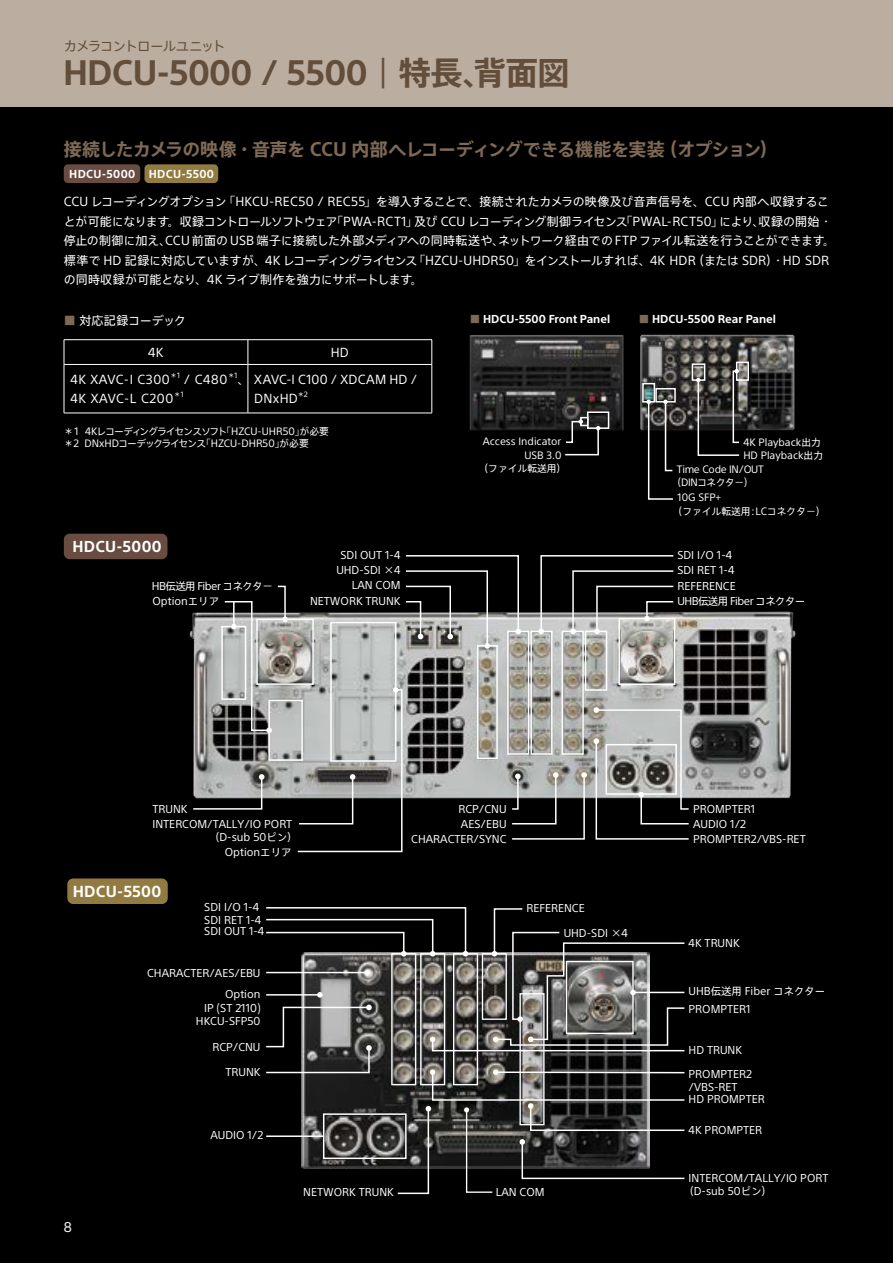
<style>
.page{position:relative;width:893px;height:1263px;background:#000}
.page>*{position:absolute;margin:0;border:0;box-sizing:border-box;transform-origin:0 0}
.t1{font:700 32.25px "SST Jp Pro";letter-spacing:-.02em;color:#634e3b}
.t2{font:700 18px "SST Jp Pro";letter-spacing:-.04em;color:#7e6955}
.t3{font:700 14.55px "SST Jp Pro";letter-spacing:.015em;color:#fff}
.t4{font:700 14.4px "SST Jp Pro";letter-spacing:.02em;color:#fff}
.t5{font:13.8px "SST";color:#fff}
.t6{font:13.5px "SST Jp Pro";letter-spacing:-.09em;color:#634e3b}
.t7{font:12px/19.5px "SST Jp Pro";letter-spacing:-.005em;color:#fff}
.t8{font:12px "SST Jp Pro";letter-spacing:.025em;color:#fff}
.t9{font:12px "SST Jp Pro";letter-spacing:.045em;color:#fff}
.t10{font:12px "SST Jp Pro";letter-spacing:.05em;color:#fff}
.t11{font:700 10.5px "SST Jp Pro";color:#fff}
.t12{font:700 10.5px "SST Jp Pro";letter-spacing:.03em;color:#fff}
.t13{font:700 10.5px "SST Jp Pro";letter-spacing:.025em;color:#fff}
.t14{font:10.35px/13.4px "SST Jp Pro";color:#fff}
.t15{font:10.35px "SST Jp Pro";letter-spacing:-.05em;color:#fff}
.t16{font:9.75px/13.5px "SST Jp Pro";color:#fff}
.t17{font:9.75px/12px "SST Jp Pro";letter-spacing:-.04em;color:#fff}
.t18{font:9.75px/13.5px "SST Jp Pro";letter-spacing:-.03em;color:#fff}
.t19{font:7.05px "SST Jp Pro";color:#fff}
.s1{font-weight:400;font-size:30.6px}
.s2{color:#7e6955}
</style>
<div class="page">
<div style="left:0;top:0;width:893px;height:106px;background:#bbaea1"></div>
<svg style="left:64px;top:340px;width:1px;height:24px"></svg>
<hr style="left:64px;top:339px;width:184px;height:1px;background:#fff">
<hr style="left:64px;top:364px;width:184px;height:1px;background:#fff">
<hr style="left:64px;top:365px;width:1px;height:48px;background:#fff">
<hr style="left:248px;top:364px;width:184px;height:1px;background:#fff">
<hr style="left:64px;top:413px;width:184px;height:1px;background:#fff">
<hr style="left:248px;top:339px;width:184px;height:1px;background:#fff">
<svg style="left:248px;top:340px;width:1px;height:24px"></svg>
<svg style="left:432px;top:340px;width:1px;height:24px"></svg>
<hr style="left:248px;top:365px;width:1px;height:48px;background:#fff">
<hr style="left:432px;top:365px;width:1px;height:48px;background:#fff">
<hr style="left:248px;top:413px;width:184px;height:1px;background:#fff">
<svg style="left:266px;top:907px;width:419px;height:288px"></svg>
<div style="left:566px;top:961px;width:68px;height:73px;border:1px solid #fff"></div>
<img style="left:190px;top:611px;width:605px;height:187px">
<div style="left:330px;top:622px;width:66px;height:140px;border:1px solid #fff"></div>
<div style="left:256px;top:619px;width:58px;height:66px;border:1px solid #fff"></div>
<div style="left:268px;top:700px;width:35px;height:61px;border:1px solid #fff"></div>
<div style="left:221px;top:626px;width:25px;height:74px;border:1px solid #fff"></div>
<svg style="left:511px;top:772px;width:76px;height:68px"></svg>
<svg style="left:192px;top:774px;width:72px;height:36px"></svg>
<div style="left:618px;top:618px;width:57px;height:67px;border:1px solid #fff"></div>
<div style="left:585px;top:631px;width:22px;height:60px;border:1px solid #fff"></div>
<div style="left:562px;top:631px;width:22px;height:124px;border:1px solid #fff"></div>
<div style="left:530px;top:631px;width:23px;height:124px;border:1px solid #fff"></div>
<div style="left:507px;top:631px;width:22px;height:124px;border:1px solid #fff"></div>
<div style="left:477px;top:645px;width:21px;height:114px;border:1px solid #fff"></div>
<svg style="left:538px;top:555px;width:137px;height:79px"></svg>
<svg style="left:404px;top:555px;width:117px;height:94px"></svg>
<svg style="left:223px;top:585px;width:65px;height:148px"></svg>
<svg style="left:593px;top:707px;width:97px;height:133px"></svg>
<svg style="left:296px;top:687px;width:107px;height:166px"></svg>
<div style="left:64px;top:534px;width:103px;height:25px;background:#694c41;border-radius:6px"></div>
<div style="left:67px;top:878px;width:101px;height:26px;background:#917b40;border-radius:6px"></div>
<div style="left:64px;top:164px;width:76px;height:19px;background:#694c41;border-radius:4px"></div>
<div style="left:144px;top:164px;width:74px;height:19px;background:#917b40;border-radius:4px"></div>
<img style="left:470px;top:335px;width:153px;height:95px">
<img style="left:640px;top:335px;width:154px;height:95px">
<div style="left:736px;top:362px;width:13px;height:19px;border:2px solid #fff"></div>
<div style="left:692px;top:363px;width:13px;height:18px;border:2px solid #fff"></div>
<svg style="left:696px;top:369px;width:45px;height:87px"></svg>
<svg style="left:646px;top:399px;width:28px;height:101px"></svg>
<div style="left:655px;top:388px;width:21px;height:15px;border:2px solid #fff"></div>
<div style="left:642px;top:383px;width:13px;height:20px;border:2px solid #fff"></div>
<div style="left:587px;top:411px;width:22px;height:18px;border:2px solid #fff"></div>
<div style="left:580px;top:417px;width:8px;height:9px;border:2px solid #fff"></div>
<svg style="left:564px;top:419px;width:36px;height:37px"></svg>
<h3 class="t6" style="left:64px;top:36px;width:163px">カメラコントロールユニット</h3>
<h1 class="t1" style="left:63px;top:48px;width:508px">HDCU-5000 / 5500 <span class="s1">|</span> 特長、背面図</h1>
<h2 class="t2" style="left:64px;top:135px;width:716px">接続したカメラの映像・⾳声を CCU 内部へレコーディングできる機能を実装（オプション）</h2>
<p class="t12" style="left:69px;top:166px;width:68px">HDCU-5000</p>
<p class="t13" style="left:149px;top:166px;width:67px">HDCU-5500</p>
<p class="t7" style="left:64px;top:192px;width:773px">CCU レコーディングオプション「HKCU-REC50 / REC55」を導⼊することで、接続されたカメラの映像及び⾳声信号を、CCU 内部へ収録することが可能になります。収録コントロールソフトウェア「PWA-RCT1」及び CCU レコーディング制御ライセンス「PWAL-RCT50」により、収録の開始・停⽌の制御に加え、CCU 前⾯の USB 端⼦に接続した外部メディアへの同時転送や、ネットワーク経由での FTP ファイル転送を⾏うことができます。標準で HD 記録に対応していますが、4K レコーディングライセンス「HZCU-UHDR50」をインストールすれば、4K HDR（または SDR）・HD SDRの同時収録が可能となり、4K ライブ制作を強⼒にサポートします。</p>
<p class="t7" style="left:64px;top:310px;width:124px"><span class="s2">■</span> 対応記録コーデック</p>
<p class="t7" style="left:148px;top:342px;width:17px">4K</p>
<p class="t7" style="left:331px;top:342px;width:20px">HD</p>
<p class="t9" style="left:70px;top:370px;width:101px">4K XAVC-I C300</p>
<p class="t19" style="left:170px;top:370px;width:11px">＊1</p>
<p class="t7" style="left:184px;top:369px;width:45px">/ C480</p>
<p class="t19" style="left:228px;top:370px;width:11px">＊1</p>
<p class="t8" style="left:238px;top:370px;width:181px">、 XAVC-I C100 / XDCAM HD /</p>
<p class="t10" style="left:70px;top:390px;width:104px">4K XAVC-L C200</p>
<p class="t19" style="left:174px;top:389px;width:11px">＊1</p>
<p class="t7" style="left:254px;top:388px;width:45px">DNxHD</p>
<p class="t19" style="left:297px;top:389px;width:12px">＊2</p>
<p class="t17" style="left:64px;top:425px;width:267px">＊1 4Kレコーディングライセンスソフト「HZCU-UHR50」が必要＊2 DNxHDコーデックライセンス「HZCU-DHR50」が必要</p>
<p class="t11" style="left:470px;top:310px;width:142px"><span class="s2">■</span> HDCU-5500 Front Panel</p>
<p class="t11" style="left:639px;top:310px;width:139px"><span class="s2">■</span> HDCU-5500 Rear Panel</p>
<p class="t16" style="left:483px;top:434px;width:80px">Access Indicator</p>
<p class="t16" style="left:479px;top:448px;width:89px;text-indent:46px">USB 3.0（ファイル転送用）</p>
<p class="t16" style="left:743px;top:436px;width:79px">4K Playback出力</p>
<p class="t18" style="left:672px;top:462px;width:94px;text-indent:5px">Time Code IN/OUT（DINコネクタ－）</p>
<p class="t16" style="left:673px;top:490px;width:155px;text-indent:5px">10G SFP+<br>（ファイル転送用：LCコネクタ－）</p>
<p class="t16" style="left:743px;top:448px;width:81px">HD Playback出力</p>
<h3 class="t4" style="left:72px;top:535px;width:91px">HDCU-5000</h3>
<p class="t15" style="left:152px;top:578px;width:122px">HB伝送用 Fiber コネクタ－</p>
<p class="t14" style="left:152px;top:594px;width:68px">Optionエリア</p>
<p class="t14" style="left:336px;top:546px;width:66px;line-height:15.3px;text-align:center">SDI OUT 1-4<br>UHD-SDI ×4</p>
<p class="t14" style="left:677px;top:546px;width:60px;line-height:15.6px">SDI I/O 1-4<br>SDI RET 1-4<br>REFERENCE</p>
<p class="t14" style="left:352px;top:578px;width:50px">LAN COM</p>
<p class="t14" style="left:310px;top:594px;width:92px">NETWORK TRUNK</p>
<p class="t15" style="left:677px;top:594px;width:129px">UHB伝送用 Fiber コネクター</p>
<p class="t14" style="left:152px;top:802px;width:37px">TRUNK</p>
<p class="t14" style="left:458px;top:802px;width:50px">RCP/CNU</p>
<p class="t14" style="left:209px;top:817px;width:90px;text-indent:-57px">INTERCOM/TALLY/IO PORT（D-sub 50ピン）</p>
<h3 class="t3" style="left:73px;top:880px;width:90px">HDCU-5500</h3>
<p class="t14" style="left:225px;top:844px;width:68px">Optionエリア</p>
<p class="t14" style="left:204px;top:899px;width:59px">SDI I/O 1-4<br>SDI RET 1-4</p>
<p class="t14" style="left:204px;top:924px;width:62px">SDI OUT 1-4</p>
<p class="t14" style="left:147px;top:966px;width:115px">CHARACTER/AES/EBU</p>
<p class="t14" style="left:196px;top:987px;width:66px;text-align:right">Option<br>IP (ST 2110)<br>HKCU-SFP50</p>
<p class="t14" style="left:212px;top:1039px;width:50px">RCP/CNU</p>
<p class="t14" style="left:225px;top:1065px;width:37px">TRUNK</p>
<p class="t14" style="left:411px;top:816px;width:97px;line-height:15px;text-align:right">AES/EBU<br>CHARACTER/SYNC</p>
<p class="t14" style="left:526px;top:901px;width:60px">REFERENCE</p>
<p class="t14" style="left:564px;top:926px;width:66px">UHD-SDI ×4</p>
<h3 class="t5" style="left:64px;top:1219px;width:10px">8</h3>
<p class="t14" style="left:210px;top:1128px;width:55px">AUDIO 1/2</p>
<p class="t14" style="left:303px;top:1185px;width:92px">NETWORK TRUNK</p>
<p class="t14" style="left:496px;top:1185px;width:50px">LAN COM</p>
<p class="t14" style="left:693px;top:802px;width:64px">PROMPTER1</p>
<p class="t14" style="left:693px;top:817px;width:55px">AUDIO 1/2</p>
<p class="t14" style="left:693px;top:831px;width:114px">PROMPTER2/VBS-RET</p>
<p class="t14" style="left:689px;top:936px;width:53px">4K TRUNK</p>
<p class="t14" style="left:689px;top:984px;width:138px">UHB伝送用 Fiber コネクター</p>
<p class="t14" style="left:689px;top:1002px;width:64px">PROMPTER1</p>
<p class="t14" style="left:689px;top:1042px;width:55px">HD TRUNK</p>
<p class="t14" style="left:689px;top:1066px;width:65px">PROMPTER2 /VBS-RET</p>
<p class="t14" style="left:689px;top:1092px;width:78px">HD PROMPTER</p>
<p class="t14" style="left:689px;top:1122px;width:75px">4K PROMPTER</p>
<p class="t14" style="left:683px;top:1171px;width:147px;text-indent:5px">INTERCOM/TALLY/IO PORT（D-sub 50ピン）</p>
</div>
